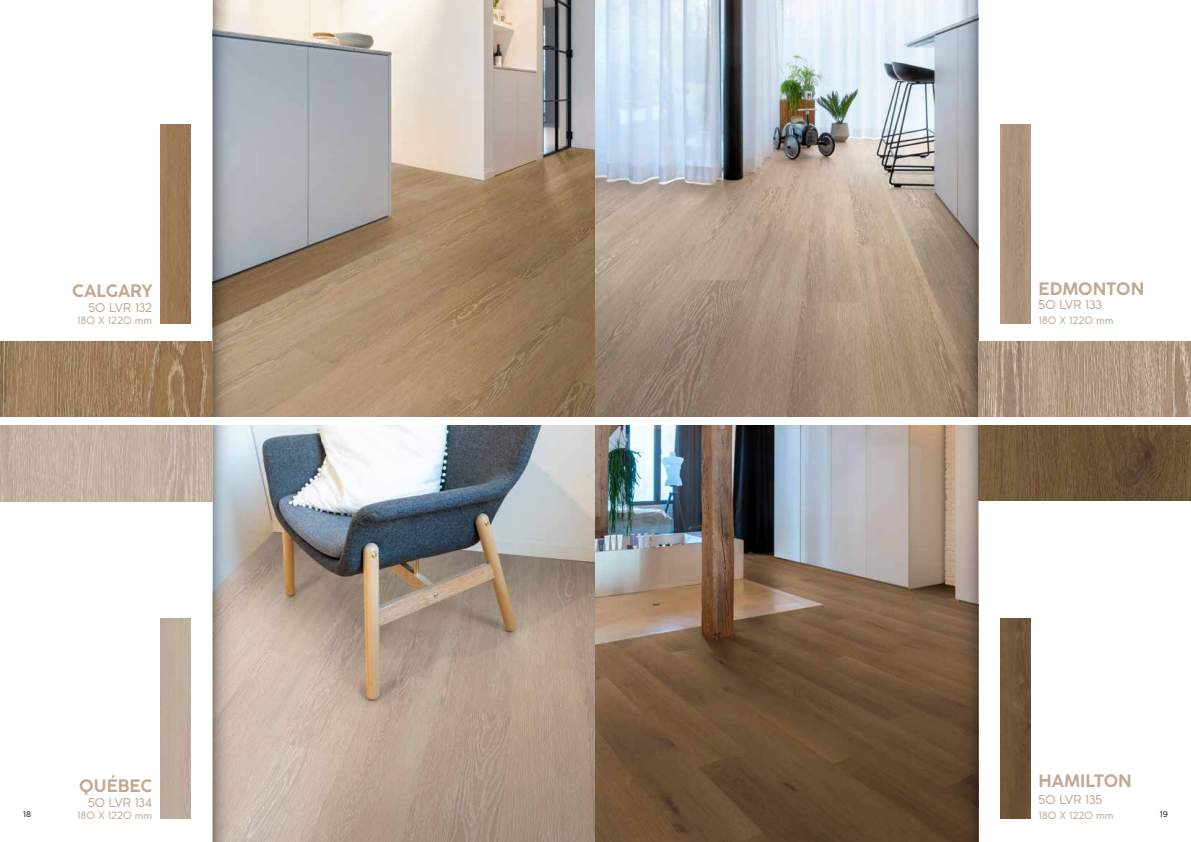
<style>
.page{position:relative;width:1191px;height:842px;background:#fff}
.page>*{position:absolute;margin:0;border:0;box-sizing:border-box;transform-origin:0 0}
.t1{font:700 17px "Coco Gothic";color:#c2a891}
.t2{font:12px "Coco Gothic";letter-spacing:-.01em;color:#c2a891}
.t3{font:10px "Coco Gothic";color:#c2a891}
.t4{font:8px "Gotham";color:#000}
</style>
<div class="page">
<img style="left:250px;top:0;width:690px;height:417px">
<img style="left:250px;top:425px;width:690px;height:417px">
<img style="left:0;top:341px;width:213px;height:76px">
<img style="left:0;top:425px;width:213px;height:76px">
<img style="left:978px;top:341px;width:213px;height:76px">
<img style="left:978px;top:425px;width:213px;height:76px">
<img style="left:161px;top:124px;width:30px;height:200px">
<div style="left:161px;top:619px;width:30px;height:199px;background:#bfad9d"></div>
<img style="left:1000px;top:124px;width:30px;height:200px">
<img style="left:1000px;top:619px;width:30px;height:199px">
<svg style="left:213px;top:0;width:37px;height:417px;background:#a49f9a"></svg>
<svg style="left:213px;top:425px;width:37px;height:417px;background:#c0b9b3"></svg>
<svg style="left:940px;top:0;width:38px;height:417px;background:#9e9691"></svg>
<svg style="left:940px;top:425px;width:38px;height:417px;background:#826b57"></svg>
<h1 class="t1" style="left:72px;top:278px;width:82px">CALGARY</h1>
<p class="t2" style="left:88px;top:298px;width:65px">50 LVR 132</p>
<p class="t3" style="left:77px;top:313px;width:77px">180 X 1220 mm</p>
<h1 class="t1" style="left:1038px;top:276px;width:107px">EDMONTON</h1>
<p class="t2" style="left:1038px;top:296px;width:65px">50 LVR 133</p>
<p class="t3" style="left:1038px;top:313px;width:77px">180 X 1220 mm</p>
<h1 class="t1" style="left:1038px;top:767px;width:95px">HAMILTON</h1>
<p class="t2" style="left:1038px;top:790px;width:65px">50 LVR 135</p>
<h1 class="t1" style="left:79px;top:773px;width:75px">QUÉBEC</h1>
<p class="t2" style="left:88px;top:793px;width:66px">50 LVR 134</p>
<p class="t3" style="left:77px;top:807px;width:77px">180 X 1220 mm</p>
<p class="t4" style="left:23px;top:809px;width:10px">18</p>
<p class="t3" style="left:1038px;top:807px;width:77px">180 X 1220 mm</p>
<p class="t4" style="left:1159px;top:809px;width:10px">19</p>
</div>
